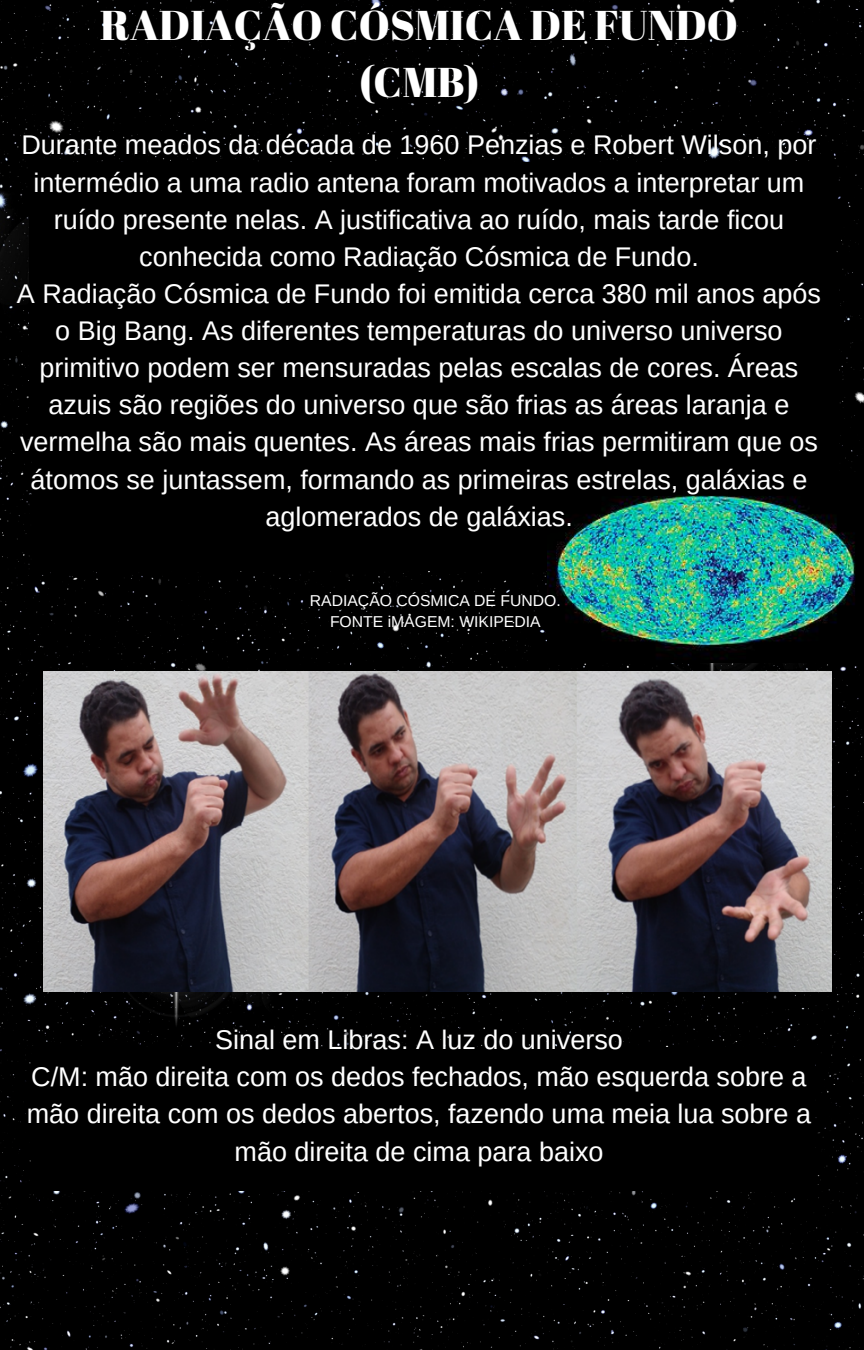
<style>
.page{position:relative;width:864px;height:1350px;background:#000}
.page>*{position:absolute;margin:0;border:0;box-sizing:border-box;transform-origin:0 0}
.t1{font:41.62px/57.4px "Abril Fatface";color:#fff;text-align:center}
.t2{font:27px/37.1px "Arimo";color:#fff;text-align:center}
.t3{font:15.75px/20.9px "Arimo";color:#fff;text-align:center}
</style>
<div class="page">
<img style="left:43px;top:671px;width:788px;height:321px">
<div style="left:32px;top:263px;width:807px;height:307px;background:#000"></div>
<div style="left:32px;top:1048px;width:783px;height:143px;background:#000"></div>
<img style="left:547px;top:478px;width:317px;height:184px">
<div style="left:29px;top:162px;width:806px;height:292px;background:#000"></div>
<h1 class="t1" style="left:100px;top:-5px;width:639px">RADIAÇÃO CÓSMICA DE FUNDO (CMB)</h1>
<p class="t2" style="left:17px;top:126px;width:805px">Durante meados da década de 1960 Penzias e Robert Wilson, por intermédio a uma radio antena foram motivados a interpretar um ruído presente nelas. A justificativa ao ruído, mais tarde ficou conhecida como Radiação Cósmica de Fundo.<br>A Radiação Cósmica de Fundo foi emitida cerca 380 mil anos após o Big Bang. As diferentes temperaturas do universo universo primitivo podem ser mensuradas pelas escalas de cores. Áreas azuis são regiões do universo que são frias as áreas laranja e vermelha são mais quentes. As áreas mais frias permitiram que os átomos se juntassem, formando as primeiras estrelas, galáxias e aglomerados de galáxias.</p>
<p class="t3" style="left:310px;top:590px;width:252px">RADIAÇÃO CÓSMICA DE FUNDO.<br>FONTE iMAGEM: WIKIPEDIA</p>
<p class="t2" style="left:27px;top:1021px;width:786px">Sinal em Libras: A luz do universo<br>C/M: mão direita com os dedos fechados, mão esquerda sobre a mão direita com os dedos abertos, fazendo uma meia lua sobre a mão direita de cima para baixo</p>
</div>
